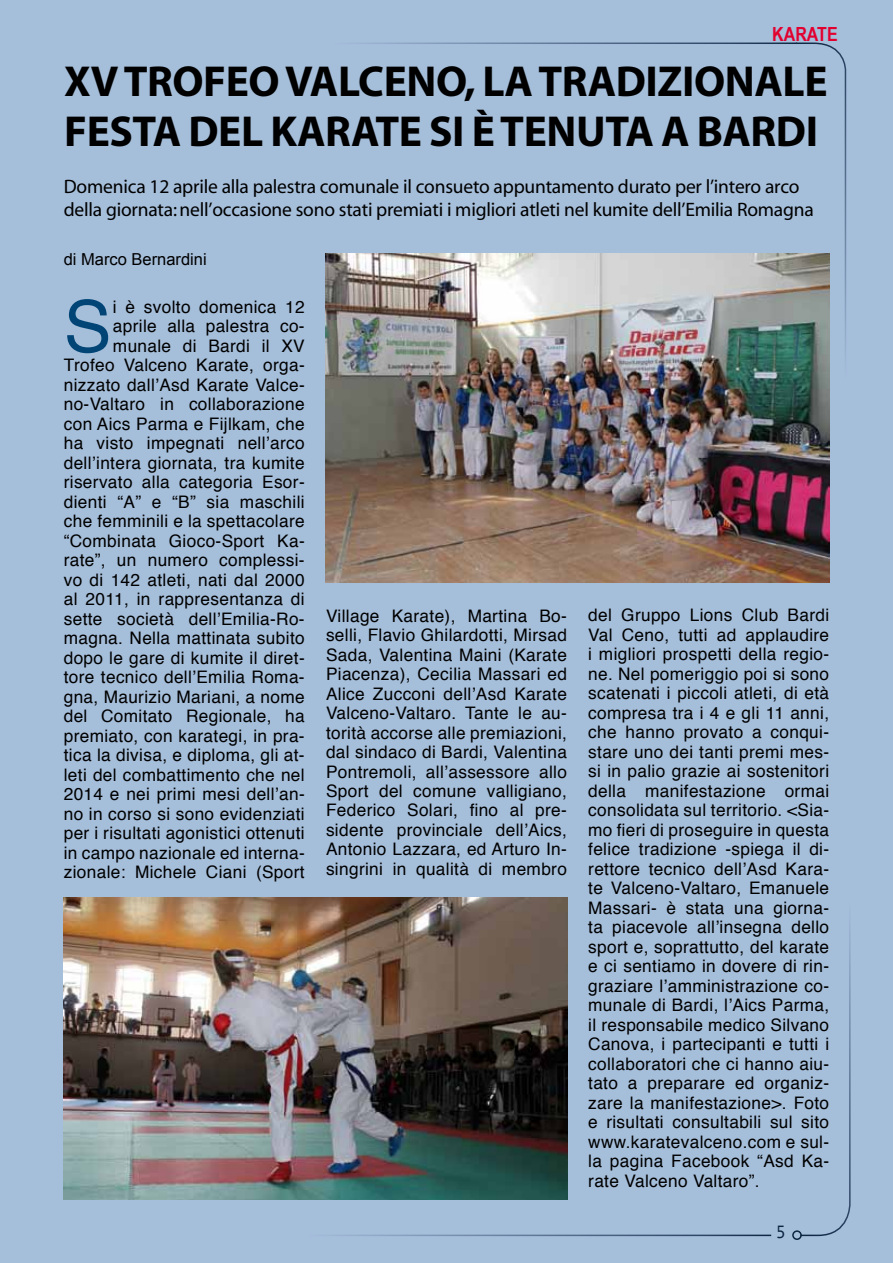
<style>
.page{position:relative;width:893px;height:1263px;background:#a5beda}
.page>*{position:absolute;margin:0;border:0;box-sizing:border-box;transform-origin:0 0}
.t1{font:71.55px "Helvetica";color:#004576}
.t2{font:700 43.5px/49.5px "Myriad Pro";letter-spacing:-.01em;color:#000;text-align:right}
.t3{font:19.5px/23.4px "Myriad";letter-spacing:-.01em;color:#000}
.t4{font:700 19.5px "Arial Narrow";color:#e2002f}
.t5{font:18px "Andale Mono";color:#000}
.t6{font:17.25px/19.5px "Helvetica";letter-spacing:.02em;color:#000;text-align:justify}
.t7{font:16.5px "Arial";color:#000}
</style>
<div class="page">
<img style="left:326px;top:253px;width:503px;height:330px">
<img style="left:64px;top:897px;width:503px;height:302px">
<p class="t4" style="left:772px;top:19px;width:65px">KARATE</p>
<h2 class="t2" style="left:64px;top:56px;width:347px">XV TROFEO VALCENO</h2>
<h2 class="t2" style="left:465px;top:56px;width:203px">, LA TRADIZION</h2>
<h2 class="t2" style="left:64px;top:56px;width:750px">ALE<br>FESTA DEL KARATE SI È TENUTA A BARDI</h2>
<p class="t3" style="left:64px;top:175px;width:752px">Domenica 12 aprile alla palestra comunale il consueto appuntamento durato per l’intero arco della giornata: nell’occasione sono stati premiati i migliori atleti nel kumite dell’Emilia Romagna</p>
<p class="t7" style="left:64px;top:248px;width:145px">di Marco Bernardini</p>
<h1 class="t1" style="left:64px;top:271px;width:49px">S</h1>
<p class="t6" style="left:64px;top:297px;width:242px;text-align:right">i è svolto domenica 12<br>aprile alla palestra co&shy;munale di Bardi il XV<br>Trofeo Valceno Karate, orga&shy;nizzato dall’Asd Karate Valce&shy;no-Valtaro in collaborazione con Aics Parma e Fijlkam, che ha visto impegnati nell’arco dell’intera giornata, tra kumite riservato alla categoria Esor&shy;dienti “A” e “B” sia maschili che femminili e la spettacolare “Combinata Gioco-Sport Ka&shy;rate”, un numero complessi&shy;vo di 142 atleti, nati dal 2000 al 2011, in rappresentanza di sette società dell’Emilia-Ro&shy;magna. Nella mattinata subito dopo le gare di kumite il diret&shy;tore tecnico dell’Emilia Roma&shy;gna, Maurizio Mariani, a nome del Comitato Regionale, ha premiato, con karategi, in pra&shy;tica la divisa, e diploma, gli at&shy;leti del combattimento che nel<br>2014 e nei primi mesi dell’an&shy;no in corso si sono evidenziati per i risultati agonistici ottenuti in campo nazionale ed interna&shy;zionale: Michele Ciani (Sport</p>
<p class="t6" style="left:326px;top:606px;width:242px">Village Karate), Martina Bo&shy;selli, Flavio Ghilardotti, Mirsad Sada, Valentina Maini (Karate Piacenza), Cecilia Massari ed Alice Zucconi dell’Asd Karate Valceno-Valtaro. Tante le au&shy;torità accorse alle premiazioni, dal sindaco di Bardi, Valentina Pontremoli, all’assessore allo Sport del comune valligiano, Federico Solari, fino al pre&shy;sidente provinciale dell’Aics, Antonio Lazzara, ed Arturo In&shy;singrini in qualità di membro</p>
<p class="t6" style="left:588px;top:606px;width:242px">del Gruppo Lions Club Bardi Val Ceno, tutti ad applaudire i migliori prospetti della regio&shy;ne. Nel pomeriggio poi si sono scatenati i piccoli atleti, di età compresa tra i 4 e gli 11 anni, che hanno provato a conqui&shy;stare uno dei tanti premi mes&shy;si in palio grazie ai sostenitori della manifestazione ormai consolidata sul territorio. &lt;Sia&shy;mo fieri di proseguire in questa felice tradizione -spiega il di&shy;rettore tecnico dell’Asd Kara&shy;te Valceno-Valtaro, Emanuele Massari- è stata una giorna&shy;ta piacevole all’insegna dello sport e, soprattutto, del karate e ci sentiamo in dovere di rin&shy;graziare l’amministrazione co&shy;munale di Bardi, l’Aics Parma, il responsabile medico Silvano Canova, i partecipanti e tutti i collaboratori che ci hanno aiu&shy;tato a preparare ed organiz&shy;zare la manifestazione&gt;. Foto e risultati consultabili sul sito www.karatevalceno.com e sul&shy;la pagina Facebook “Asd Ka&shy;rate Valceno Valtaro”.</p>
<p class="t5" style="left:775px;top:1220px;width:12px">5</p>
</div>
